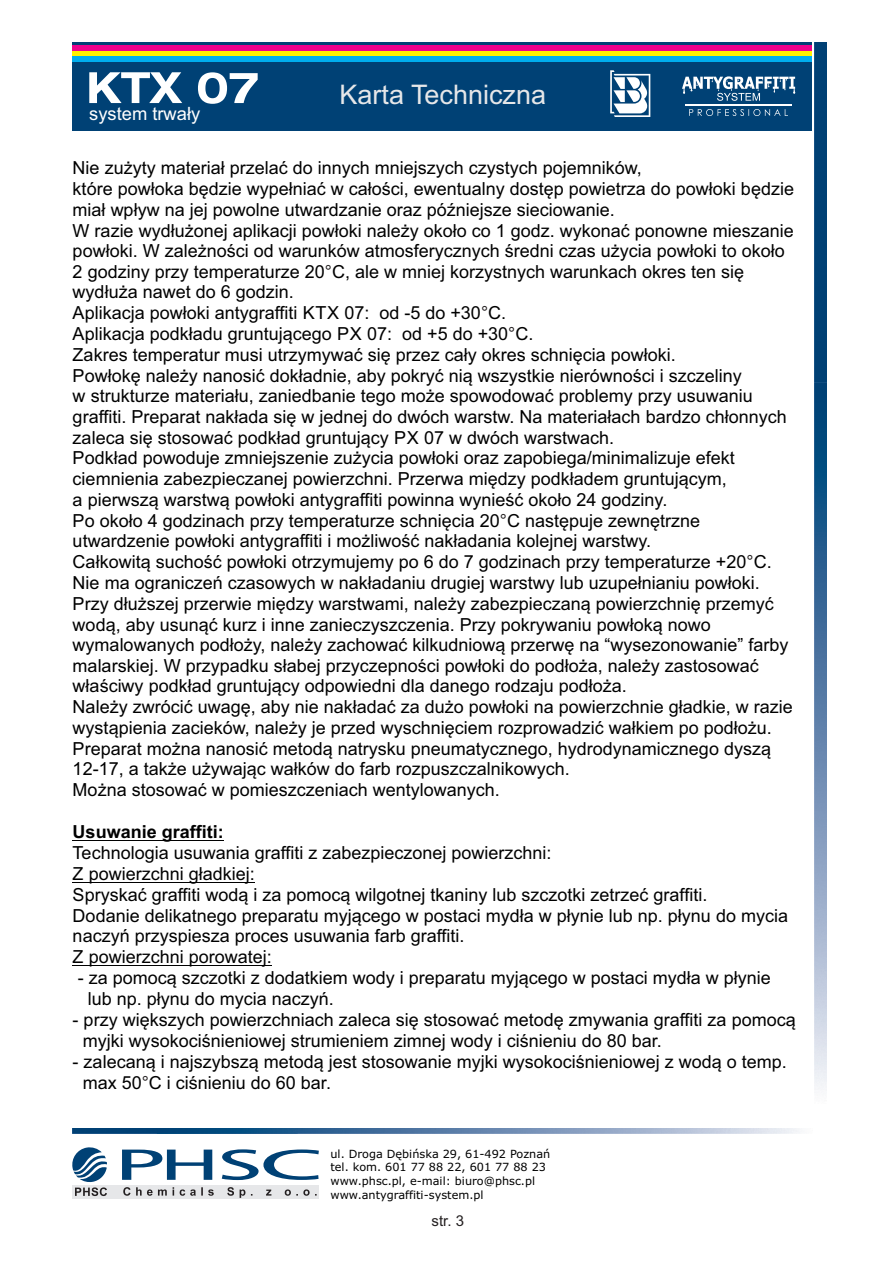
<style>
.page{position:relative;width:893px;height:1263px;background:#fff}
.page>*{position:absolute;margin:0;border:0;box-sizing:border-box;transform-origin:0 0}
.t1{font:27px "Arial";color:#e6e7e9}
.t2{font:18.3px "Arial";color:#fff}
.t3{font:18px/20.7px "Arial";color:#000}
.t4{font:700 18px "Arial";color:#000}
.t5{font:15px "Arial";color:#231f20}
.t6{font:11.25px/13.6px "Verdana";color:#000}
.s1{color:#231f20}
</style>
<div class="page">
<img style="left:814px;top:43px;width:13px;height:1047px">
<img style="left:72px;top:1128px;width:728px;height:6px">
<hr style="left:73px;top:840px;width:151px;height:1px;background:#000">
<hr style="left:73px;top:882px;width:182px;height:1px;background:#000">
<hr style="left:73px;top:965px;width:199px;height:1px;background:#000">
<div style="left:72px;top:43px;width:740px;height:88px;background:#004175"></div>
<div style="left:72px;top:46px;width:740px;height:5px;background:#ed028c"></div>
<div style="left:72px;top:51px;width:740px;height:5px;background:#fff101"></div>
<div style="left:72px;top:56px;width:740px;height:5px;background:#00aeef"></div>
<svg style="left:89px;top:72px;width:169px;height:32px"></svg>
<svg style="left:610px;top:70px;width:40px;height:47px"></svg>
<svg style="left:689px;top:109px;width:99px;height:7px"></svg>
<hr style="left:685px;top:104px;width:107px;height:2px;background:#fff">
<svg style="left:682px;top:76px;width:113px;height:25px"></svg>
<svg style="left:122px;top:1149px;width:197px;height:31px"></svg>
<div style="left:72px;top:1185px;width:247px;height:13px;background:#e6e7e9"></div>
<svg style="left:123px;top:1187px;width:194px;height:11px"></svg>
<svg style="left:72px;top:1147px;width:35px;height:49px"></svg>
<p class="t2" style="left:89px;top:107px;width:112px">system trwały</p>
<h1 class="t1" style="left:339px;top:85px;width:208px">Karta Techniczna</h1>
<p class="t3" style="left:73px;top:159px;width:723px">Nie zużyty materiał przelać do innych mniejszych czystych pojemników,<br>które powłoka będzie wypełniać w całości, ewentualny dostęp powietrza do powłoki będzie miał wpływ na jej powolne utwardzanie oraz późniejsze sieciowanie.<br>W razie wydłużonej aplikacji powłoki należy około co 1 godz. wykonać ponowne mieszanie powłoki. W zależności od warunków atmosferycznych średni czas użycia powłoki to około 2 godziny przy temperaturze 20<span class="s1">°</span>C, ale w mniej korzystnych warunkach okres ten się wydłuża nawet do 6 godzin.<br>Aplikacja powłoki antygraffiti KTX 07: od -5 do +30<span class="s1">°</span>C.<br>Aplikacja podkładu gruntującego PX 07: od +5 do +30<span class="s1">°</span>C.<br>Zakres temperatur musi utrzymywać się przez cały okres schnięcia powłoki.<br>Powłokę należy nanosić dokładnie, aby pokryć nią wszystkie nierówności i szczeliny<br>w strukturze materiału, zaniedbanie tego może spowodować problemy przy usuwaniu graffiti. Preparat nakłada się w jednej do dwóch warstw. Na materiałach bardzo chłonnych zaleca się stosować podkład gruntujący PX 07 w dwóch warstwach.<br>Podkład powoduje zmniejszenie zużycia powłoki oraz zapobiega/minimalizuje efekt ciemnienia zabezpieczanej powierzchni. Przerwa między podkładem gruntującym,<br>a pierwszą warstwą powłoki antygraffiti powinna wynieść około 24 godziny.<br>Po około 4 godzinach przy temperaturze schnięcia 20<span class="s1">°</span>C następuje zewnętrzne utwardzenie powłoki antygraffiti i możliwość nakładania kolejnej warstwy.<br>Całkowitą suchość powłoki otrzymujemy po 6 do 7 godzinach przy temperaturze +20<span class="s1">°</span>C.<br>Nie ma ograniczeń czasowych w nakładaniu drugiej warstwy lub uzupełnianiu powłoki.<br>Przy dłuższej przerwie między warstwami, należy zabezpieczaną powierzchnię przemyć wodą, aby usunąć kurz i inne zanieczyszczenia. Przy pokrywaniu powłoką nowo wymalowanych podłoży, należy zachować kilkudniową przerwę na “wysezonowanie” farby malarskiej. W przypadku słabej przyczepności powłoki do podłoża, należy zastosować właściwy podkład gruntujący odpowiedni dla danego rodzaju podłoża.<br>Należy zwrócić uwagę, aby nie nakładać za dużo powłoki na powierzchnie gładkie, w razie wystąpienia zacieków, należy je przed wyschnięciem rozprowadzić wałkiem po podłożu.<br>Preparat można nanosić metodą natrysku pneumatycznego, hydrodynamicznego dyszą 12-17, a także używając wałków do farb rozpuszczalnikowych.<br>Można stosować w pomieszczeniach wentylowanych.</p>
<p class="t4" style="left:73px;top:825px;width:153px">Usuwanie graffiti:</p>
<p class="t3" style="left:73px;top:844px;width:717px">Technologia usuwania graffiti z zabezpieczonej powierzchni:<br>Z powierzchni gładkiej:<br>Spryskać graffiti wodą i za pomocą wilgotnej tkaniny lub szczotki zetrzeć graffiti.<br>Dodanie delikatnego preparatu myjącego w postaci mydła w płynie lub np. płynu do mycia naczyń przyspiesza proces usuwania farb graffiti.<br>Z powierzchni porowatej:</p>
<p class="t3" style="left:88px;top:969px;width:685px;text-indent:-10px">- za pomocą szczotki z dodatkiem wody i preparatu myjącego w postaci mydła w płynie lub np. płynu do mycia naczyń.</p>
<p class="t3" style="left:83px;top:1011px;width:714px;text-indent:-10px">- przy większych powierzchniach zaleca się stosować metodę zmywania graffiti za pomocą myjki wysokociśnieniowej strumieniem zimnej wody i ciśnieniu do 80 bar.</p>
<p class="t3" style="left:83px;top:1053px;width:706px;text-indent:-10px">- zalecaną i najszybszą metodą jest stosowanie myjki wysokociśnieniowej z wodą o temp. max 50<span class="s1">°</span>C i ciśnieniu do 60 bar.</p>
<p class="t6" style="left:330px;top:1148px;width:221px">ul. Droga Dębińska 29, 61-492 Poznań tel. kom. 601 77 88 22, 601 77 88 23 www.phsc.pl, e-mail: biuro@phsc.pl www.antygraffiti-system.pl</p>
<p class="t5" style="left:432px;top:1215px;width:34px">str. 3</p>
</div>
